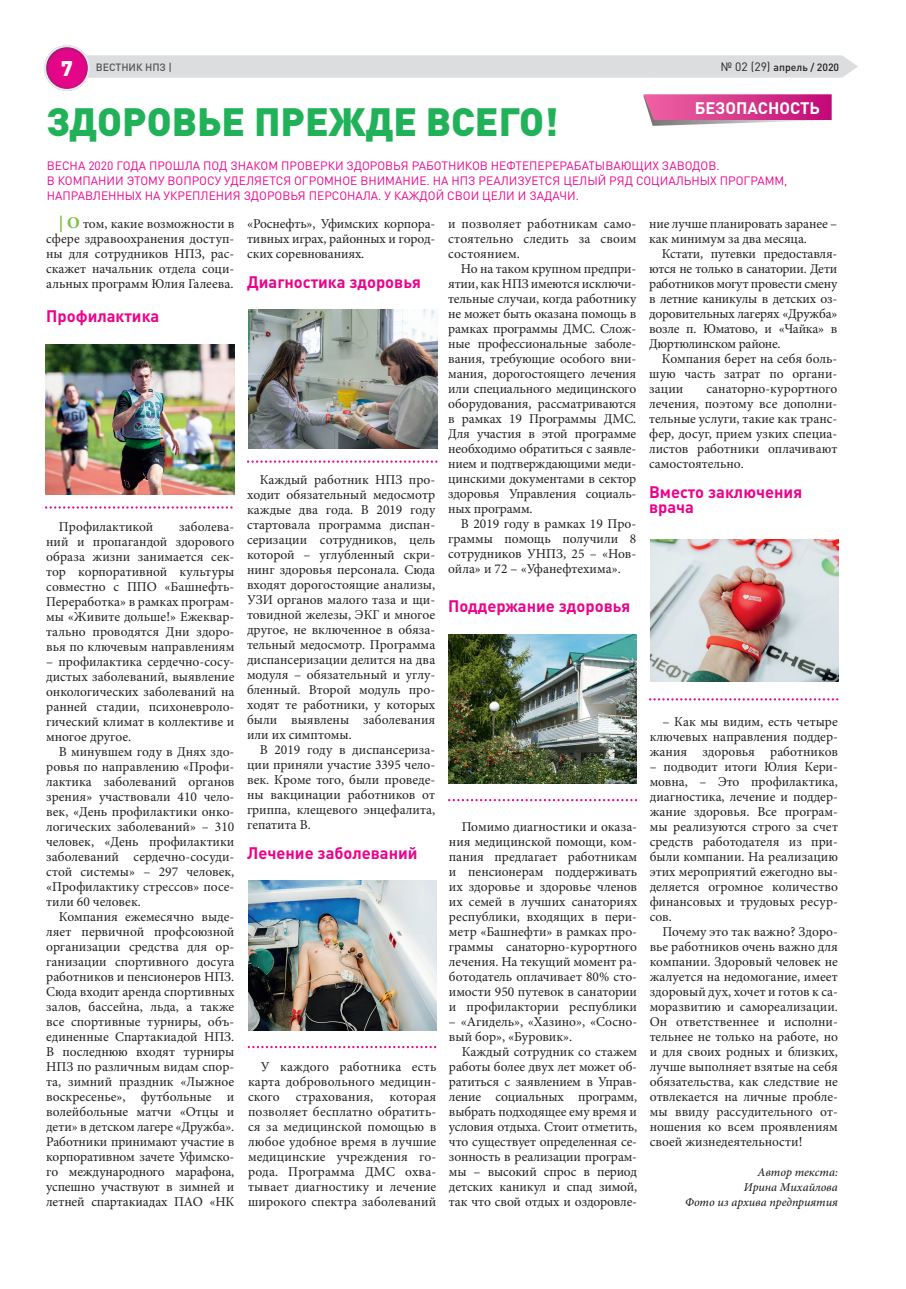
<style>
.page{position:relative;width:906px;height:1289px;background:#fff}
.page>*{position:absolute;margin:0;border:0;box-sizing:border-box;transform-origin:0 0}
.t1{font:900 39px "DIN Pro";color:#21b259}
.t2{font:700 16.5px/15px "DIN Pro";color:#ed028c}
.t3{font:700 16.5px "DIN Pro";color:#fff}
.t4{font:13.5px/15px "Minion Pro";color:#231f20;text-align:justify}
.t5{font:12px/15px "DIN Pro";color:#ed028c}
.t6{font:italic 500 12px/15px "Minion Pro";color:#231f20;text-align:right}
.t7{font:500 10.5px "DIN Pro";color:#231f20}
.t8{font:500 10.5px "DIN Pro";color:#545557}
.s1{font-weight:900;font-size:21px;color:#fff}
.s2{font-weight:400;font-size:12px}
.s3{font-weight:700;font-size:16.5px;color:#76c043}
</style>
<div class="page">
<img style="left:46px;top:345px;width:188px;height:149px">
<svg style="left:45px;top:506px;width:188px;height:2px"></svg>
<svg style="left:247px;top:460px;width:190px;height:3px"></svg>
<svg style="left:248px;top:1046px;width:188px;height:2px"></svg>
<svg style="left:448px;top:799px;width:189px;height:2px"></svg>
<svg style="left:649px;top:698px;width:189px;height:2px"></svg>
<img style="left:249px;top:310px;width:188px;height:138px">
<img style="left:248px;top:880px;width:188px;height:150px">
<img style="left:448px;top:635px;width:188px;height:149px">
<svg style="left:44px;top:45px;width:814px;height:81px"></svg>
<img style="left:650px;top:539px;width:188px;height:142px">
<p class="t8" style="left:61px;top:60px;width:112px"><span class="s1">7</span> ВЕСТНИК НПЗ |</p>
<p class="t7" style="left:721px;top:60px;width:120px"><span class="s2">№ 02 (29)</span> апрель / 2020</p>
<h1 class="t1" style="left:47px;top:95px;width:513px">ЗДОРОВЬЕ ПРЕЖДЕ ВСЕГО!</h1>
<p class="t3" style="left:695px;top:96px;width:127px">БЕЗОПАСНОСТЬ</p>
<p class="t5" style="left:47px;top:157px;width:742px">ВЕСНА 2020 ГОДА ПРОШЛА ПОД ЗНАКОМ ПРОВЕРКИ ЗДОРОВЬЯ РАБОТНИКОВ НЕФТЕПЕРЕРАБАТЫВАЮЩИХ ЗАВОДОВ.<br>В КОМПАНИИ ЭТОМУ ВОПРОСУ УДЕЛЯЕТСЯ ОГРОМНОЕ ВНИМАНИЕ. НА НПЗ РЕАЛИЗУЕТСЯ ЦЕЛЫЙ РЯД СОЦИАЛЬНЫХ ПРОГРАММ,<br>НАПРАВЛЕННЫХ НА УКРЕПЛЕНИЯ ЗДОРОВЬЯ ПЕРСОНАЛА. У КАЖДОЙ СВОИ ЦЕЛИ И ЗАДАЧИ.</p>
<p class="t4" style="left:46px;top:216px;width:190px;text-indent:13px"><span class="s3">| О</span> том, какие возможности в сфере здравоохранения доступ&shy;ны для сотрудников НПЗ, рас&shy;скажет начальник отдела соци&shy;альных программ Юлия Галеева.</p>
<p class="t2" style="left:46px;top:308px;width:115px">Профилактика</p>
<p class="t4" style="left:46px;top:519px;width:190px;text-indent:133px">заболева&shy;ний и пропагандой здорового образа жизни занимается сек&shy;тор корпоративной культуры совместно с ППО «Башнефть-Переработка» в рамках програм&shy;мы «Живите дольше!» Ежеквар&shy;тально проводятся Дни здоро&shy;вья по ключевым направлениям</p>
<p class="t4" style="left:46px;top:654px;width:190px">– профилактика сердечно-сосу&shy;дистых заболеваний, выявление онкологических заболеваний на ранней стадии, психоневроло&shy;гический климат в коллективе и многое другое.</p>
<p class="t4" style="left:46px;top:744px;width:190px;text-indent:13px">В минувшем году в Днях здо&shy;ровья по направлению «Профи&shy;лактика заболеваний органов зрения» участвовали 410 чело&shy;век, «День профилактики онко&shy;логических заболеваний» – 310 человек, «День профилактики заболеваний сердечно-сосуди&shy;стой системы» – 297 человек, «Профилактику стрессов» посе&shy;тили 60 человек.</p>
<p class="t4" style="left:46px;top:909px;width:190px;text-indent:13px">Компания ежемесячно выде&shy;ляет первичной профсоюзной организации средства для ор&shy;ганизации спортивного досуга работников и пенсионеров НПЗ.<br>Сюда входит аренда спортивных залов, бассейна, льда, а также все спортивные турниры, объ&shy;единенные Спартакиадой НПЗ.<br>В последнюю входят турниры НПЗ по различным видам спор&shy;та, зимний праздник «Лыжное воскресенье», футбольные и волейбольные матчи «Отцы и дети» в детском лагере «Дружба».<br>Работники принимают участие в корпоративном зачете Уфимско&shy;го международного марафона, успешно участвуют в зимней и летней спартакиадах ПАО «НК</p>
<p class="t4" style="left:59px;top:519px;width:96px">Профилактикой</p>
<p class="t4" style="left:247px;top:216px;width:190px">«Роснефть», Уфимских корпора&shy;тивных играх, районных и город&shy;ских соревнованиях.</p>
<p class="t2" style="left:247px;top:274px;width:175px">Диагностика здоровья</p>
<p class="t4" style="left:247px;top:472px;width:190px;text-indent:13px">Каждый работник НПЗ про&shy;ходит обязательный медосмотр каждые два года. В 2019 году стартовала программа диспан&shy;серизации сотрудников, цель которой – углубленный скри&shy;нинг здоровья персонала. Сюда входят дорогостоящие анализы, УЗИ органов малого таза и щи&shy;товидной железы, ЭКГ и многое другое, не включенное в обяза&shy;тельный медосмотр. Программа диспансеризации делится на два модуля – обязательный и углу&shy;бленный. Второй модуль про&shy;ходят те работники, у которых были выявлены заболевания или их симптомы.</p>
<p class="t4" style="left:247px;top:742px;width:190px;text-indent:13px">В 2019 году в диспансериза&shy;ции приняли участие 3395 чело&shy;век. Кроме того, были проведе&shy;ны вакцинации работников от гриппа, клещевого энцефалита, гепатита В.</p>
<p class="t2" style="left:247px;top:845px;width:172px">Лечение заболеваний</p>
<p class="t4" style="left:248px;top:1058px;width:190px;text-indent:13px">У каждого работника есть карта добровольного медицин&shy;ского страхования, которая позволяет бесплатно обратить&shy;ся за медицинской помощью в любое удобное время в лучшие медицинские учреждения го&shy;рода. Программа ДМС охва&shy;тывает диагностику и лечение широкого спектра заболеваний</p>
<p class="t4" style="left:448px;top:216px;width:190px">и позволяет работникам само&shy;стоятельно следить за своим состоянием.</p>
<p class="t4" style="left:448px;top:261px;width:190px;text-indent:13px">Но на таком крупном предпри&shy;ятии, как НПЗ имеются исключи&shy;тельные случаи, когда работнику не может быть оказана помощь в рамках программы ДМС. Слож&shy;ные профессиональные заболе&shy;вания, требующие особого вни&shy;мания, дорогостоящего лечения или специального медицинского оборудования, рассматриваются в рамках 19 Программы ДМС.<br>Для участия в этой программе необходимо обратиться с заявле&shy;нием и подтверждающими меди&shy;цинскими документами в сектор здоровья Управления социаль&shy;ных программ.</p>
<p class="t4" style="left:448px;top:516px;width:190px;text-indent:13px">В 2019 году в рамках 19 Про&shy;граммы помощь получили 8 сотрудников УНПЗ, 25 – «Нов&shy;ойла» и 72 – «Уфанефтехима».</p>
<p class="t2" style="left:448px;top:598px;width:184px">Поддержание здоровья</p>
<p class="t4" style="left:649px;top:216px;width:190px">ние лучше планировать заранее – как минимум за два месяца.</p>
<p class="t4" style="left:649px;top:246px;width:190px;text-indent:13px">Кстати, путевки предоставля&shy;ются не только в санатории. Дети работников могут провести смену в летние каникулы в детских оз&shy;доровительных лагерях «Дружба» возле п. Юматово, и «Чайка» в Дюртюлинском районе.</p>
<p class="t4" style="left:649px;top:351px;width:190px;text-indent:13px">Компания берет на себя боль&shy;шую часть затрат по органи&shy;зации</p>
<p class="t4" style="left:649px;top:381px;width:190px;text-indent:57px">санаторно-курортного лечения, поэтому все дополни&shy;тельные услуги, такие как транс&shy;фер, досуг, прием узких специа&shy;листов работники оплачивают самостоятельно.</p>
<p class="t2" style="left:649px;top:484px;width:155px">Вместо заключения врача</p>
<p class="t4" style="left:449px;top:819px;width:190px;text-indent:13px">Помимо диагностики и оказа&shy;ния медицинской помощи, ком&shy;пания предлагает работникам и пенсионерам поддерживать их здоровье и здоровье членов их семей в лучших санаториях республики, входящих в пери&shy;метр «Башнефти» в рамках про&shy;граммы санаторно-курортного лечения. На текущий момент ра&shy;ботодатель оплачивает 80% сто&shy;имости 950 путевок в санатории и профилактории республики</p>
<p class="t4" style="left:449px;top:1014px;width:190px">– «Агидель», «Хазино», «Сосно&shy;вый бор», «Буровик».</p>
<p class="t4" style="left:449px;top:1044px;width:190px;text-indent:13px">Каждый сотрудник со стажем работы более двух лет может об&shy;ратиться с заявлением в Управ&shy;ление социальных программ, выбрать подходящее ему время и условия отдыха. Стоит отметить, что существует определенная се&shy;зонность в реализации програм&shy;мы – высокий спрос в период детских каникул и спад зимой, так что свой отдых и оздоровле-</p>
<p class="t4" style="left:649px;top:714px;width:190px;text-indent:13px">– Как мы видим, есть четыре ключевых направления поддер&shy;жания здоровья работников</p>
<p class="t4" style="left:649px;top:759px;width:190px">– подводит итоги Юлия Кери&shy;мовна, – Это профилактика, диагностика, лечение и поддер&shy;жание здоровья. Все програм&shy;мы реализуются строго за счет средств работодателя из при&shy;были компании. На реализацию этих мероприятий ежегодно вы&shy;деляется огромное количество финансовых и трудовых ресур&shy;сов.</p>
<p class="t4" style="left:649px;top:924px;width:190px;text-indent:13px">Почему это так важно? Здоро&shy;вье работников очень важно для компании. Здоровый человек не жалуется на недомогание, имеет здоровый дух, хочет и готов к са&shy;моразвитию и самореализации.<br>Он ответственнее и исполни&shy;тельнее не только на работе, но и для своих родных и близких, лучше выполняет взятые на себя обязательства, как следствие не отвлекается на личные пробле&shy;мы ввиду рассудительного от&shy;ношения ко всем проявлениям своей жизнедеятельности!</p>
<p class="t6" style="left:685px;top:1164px;width:154px">Автор текста:<br>Ирина Михайлова<br>Фото из архива предприятия</p>
</div>
